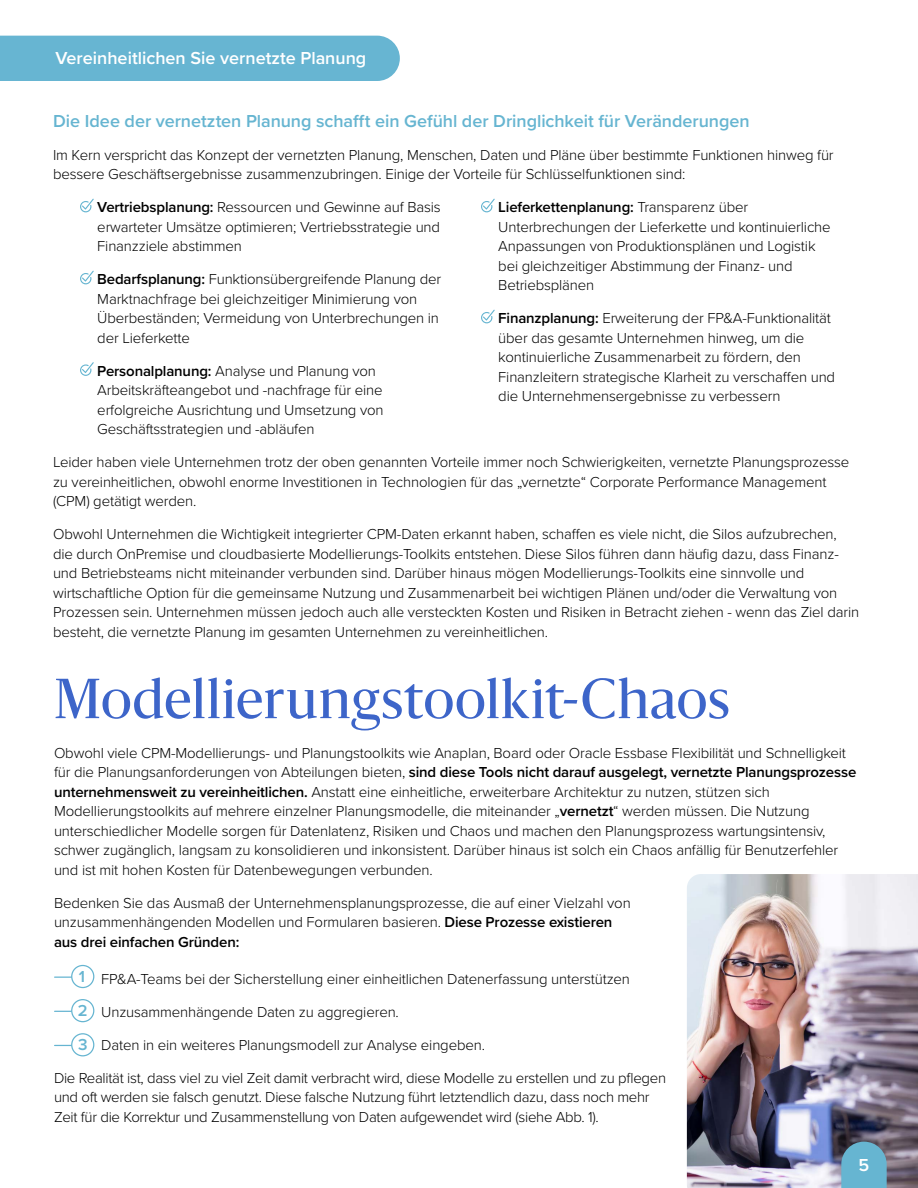
<style>
.page{position:relative;width:918px;height:1188px;background:#fff}
.page>*{position:absolute;margin:0;border:0;box-sizing:border-box;transform-origin:0 0}
.t1{font:52.5px "Sanomat";letter-spacing:.02em;color:#3d65c9}
.t2{font:600 18px "Proxima Nova";letter-spacing:-.005em;color:#66b5d1}
.t3{font:600 18px "Proxima Nova";color:#fff}
.t4{font:600 16.5px/34.2px "Proxima Nova";color:#66b5d1}
.t5{font:300 15px/19.5px "Proxima Nova";letter-spacing:-.01em;color:#000}
.s1{font-weight:600}
</style>
<div class="page">
<div style="left:0;top:36px;width:400px;height:45px;background:#67b5d2"></div>
<svg style="left:80px;top:199px;width:14px;height:13px"></svg>
<svg style="left:80px;top:271px;width:14px;height:13px"></svg>
<svg style="left:80px;top:362px;width:14px;height:14px"></svg>
<svg style="left:481px;top:199px;width:14px;height:13px"></svg>
<svg style="left:481px;top:310px;width:14px;height:13px"></svg>
<div style="left:71px;top:965px;width:23px;height:23px;border:1px solid #66b5d1;border-radius:50%"></div>
<svg style="left:55px;top:977px;width:16px;height:1px"></svg>
<div style="left:71px;top:999px;width:23px;height:23px;border:1px solid #66b5d1;border-radius:50%"></div>
<svg style="left:55px;top:1011px;width:16px;height:1px"></svg>
<div style="left:71px;top:1033px;width:23px;height:23px;border:1px solid #66b5d1;border-radius:50%"></div>
<svg style="left:55px;top:1045px;width:16px;height:1px"></svg>
<img style="left:687px;top:874px;width:231px;height:314px">
<svg style="left:841px;top:1142px;width:46px;height:46px;background:#63a8c2"></svg>
<p class="t3" style="left:56px;top:44px;width:312px">Vereinheitlichen Sie vernetzte Planung</p>
<p class="t2" style="left:53px;top:107px;width:698px">Die Idee der vernetzten Planung schafft ein Gefühl der Dringlichkeit für Veränderungen</p>
<p class="t5" style="left:53px;top:144px;width:782px">Im Kern verspricht das Konzept der vernetzten Planung, Menschen, Daten und Pläne über bestimmte Funktionen hinweg für bessere Geschäftsergebnisse zusammenzubringen. Einige der Vorteile für Schlüsselfunktionen sind:</p>
<p class="t5" style="left:97px;top:197px;width:345px;text-align:justify"><span class="s1">Vertriebsplanung:</span> Ressourcen und Gewinne auf Basis erwarteter Umsätze optimieren; Vertriebsstrategie und Finanzziele abstimmen</p>
<p class="t5" style="left:97px;top:269px;width:345px"><span class="s1">Bedarfsplanung:</span> Funktionsübergreifende Planung der Marktnachfrage bei gleichzeitiger Minimierung von Überbeständen; Vermeidung von Unterbrechungen in der Lieferkette</p>
<p class="t5" style="left:97px;top:360px;width:288px"><span class="s1">Personalplanung:</span> Analyse und Planung von Arbeitskräfteangebot und -nachfrage für eine erfolgreiche Ausrichtung und Umsetzung von Geschäftsstrategien und -abläufen</p>
<p class="t5" style="left:498px;top:197px;width:334px"><span class="s1">Lieferkettenplanung:</span> Transparenz über Unterbrechungen der Lieferkette und kontinuierliche Anpassungen von Produktionsplänen und Logistik bei gleichzeitiger Abstimmung der Finanz- und Betriebsplänen</p>
<p class="t5" style="left:498px;top:308px;width:338px"><span class="s1">Finanzplanung:</span> Erweiterung der FP&amp;A-Funktionalität über das gesamte Unternehmen hinweg, um die kontinuierliche Zusammenarbeit zu fördern, den Finanzleitern strategische Klarheit zu verschaffen und die Unternehmensergebnisse zu verbessern</p>
<p class="t5" style="left:53px;top:452px;width:798px">Leider haben viele Unternehmen trotz der oben genannten Vorteile immer noch Schwierigkeiten, vernetzte Planungsprozesse zu vereinheitlichen, obwohl enorme Investitionen in Technologien für das „vernetzte“ Corporate Performance Management (CPM) getätigt werden.</p>
<p class="t5" style="left:53px;top:524px;width:808px">Obwohl Unternehmen die Wichtigkeit integrierter CPM-Daten erkannt haben, schaffen es viele nicht, die Silos aufzubrechen, die durch OnPremise und cloudbasierte Modellierungs-Toolkits entstehen. Diese Silos führen dann häufig dazu, dass Finanz&shy;und Betriebsteams nicht miteinander verbunden sind. Darüber hinaus mögen Modellierungs-Toolkits eine sinnvolle und wirtschaftliche Option für die gemeinsame Nutzung und Zusammenarbeit bei wichtigen Plänen und/oder die Verwaltung von Prozessen sein. Unternehmen müssen jedoch auch alle versteckten Kosten und Risiken in Betracht ziehen - wenn das Ziel darin besteht, die vernetzte Planung im gesamten Unternehmen zu vereinheitlichen.</p>
<h1 class="t1" style="left:54px;top:661px;width:677px">Modellierungstoolkit-Chaos</h1>
<p class="t5" style="left:54px;top:742px;width:804px">Obwohl viele CPM-Modellierungs- und Planungstoolkits wie Anaplan, Board oder Oracle Essbase Flexibilität und Schnelligkeit für die Planungsanforderungen von Abteilungen bieten, <span class="s1">sind diese Tools nicht darauf ausgelegt, vernetzte Planungsprozesse unternehmensweit zu vereinheitlichen.</span> Anstatt eine einheitliche, erweiterbare Architektur zu nutzen, stützen sich Modellierungstoolkits auf mehrere einzelner Planungsmodelle, die miteinander „<span class="s1">vernetzt</span>“ werden müssen. Die Nutzung unterschiedlicher Modelle sorgen für Datenlatenz, Risiken und Chaos und machen den Planungsprozess wartungsintensiv, schwer zugänglich, langsam zu konsolidieren und inkonsistent. Darüber hinaus ist solch ein Chaos anfällig für Benutzerfehler und ist mit hohen Kosten für Datenbewegungen verbunden.</p>
<p class="t5" style="left:54px;top:892px;width:578px">Bedenken Sie das Ausmaß der Unternehmensplanungsprozesse, die auf einer Vielzahl von unzusammenhängenden Modellen und Formularen basieren. <span class="s1">Diese Prozesse existieren aus drei einfachen Gründen:</span></p>
<p class="t4" style="left:78px;top:959px;width:11px">1<br>2<br>3</p>
<p class="t5" style="left:101px;top:968px;width:530px">FP&amp;A-Teams bei der Sicherstellung einer einheitlichen Datenerfassung unterstützen</p>
<p class="t5" style="left:101px;top:1001px;width:297px">Unzusammenhängende Daten zu aggregieren.</p>
<p class="t5" style="left:101px;top:1034px;width:383px">Daten in ein weiteres Planungsmodell zur Analyse eingeben.</p>
<p class="t5" style="left:54px;top:1067px;width:614px">Die Realität ist, dass viel zu viel Zeit damit verbracht wird, diese Modelle zu erstellen und zu pflegen und oft werden sie falsch genutzt. Diese falsche Nutzung führt letztendlich dazu, dass noch mehr<br>Zeit für die Korrektur und Zusammenstellung von Daten aufgewendet wird (siehe Abb. 1).</p>
<p class="t3" style="left:859px;top:1151px;width:12px">5</p>
</div>
